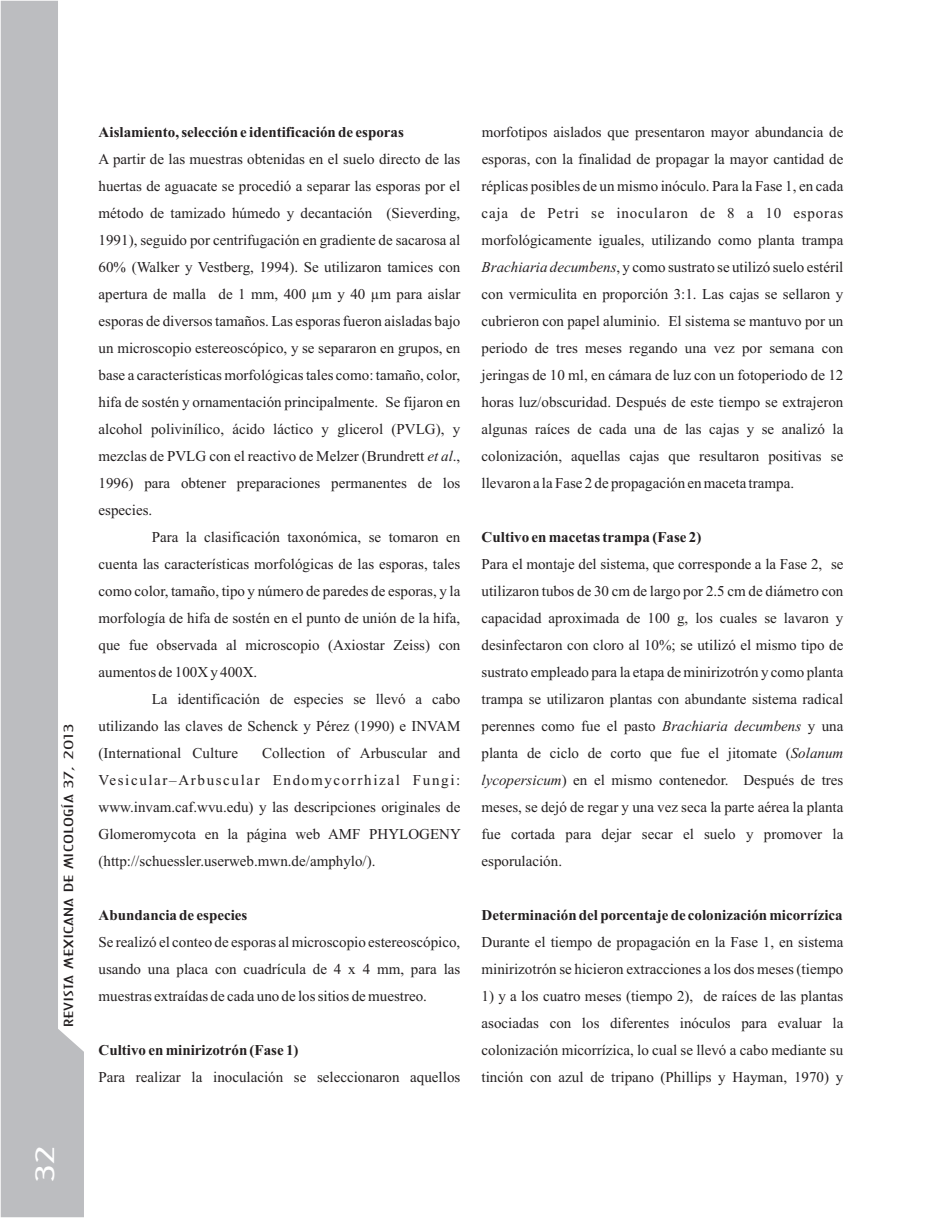
<style>
.page{position:relative;width:942px;height:1218px;background:#fff}
.page>*{position:absolute;margin:0;border:0;box-sizing:border-box;transform-origin:0 0}
.t1{font:24px "Architecture Plain";color:#fff;scale:2 1}
.t2{font:15px/27px "Times New Roman";color:#231f20;text-align:justify}
.t3{font:700 15px "Times New Roman";color:#231f20}
.t4{font:12px "Architecture Plain";color:#231f20;scale:2 1}
.s1{font-style:italic}
</style>
<div class="page">
<svg style="left:1px;top:1px;width:83px;height:1216px;fill:#bcbdc0"></svg>
<p class="t4" style="left:63px;top:1027px;width:153px;rotate:-90deg">REVISTA MEXICANA DE MICOLOGÍA 37, 2013</p>
<p class="t3" style="left:99px;top:127px;width:306px">Aislamiento, selección e identificación de esporas</p>
<p class="t2" style="left:99px;top:147px;width:363px">A partir de las muestras obtenidas en el suelo directo de las huertas de aguacate se procedió a separar las esporas por el método de tamizado húmedo y decantación (Sieverding, 1991), seguido por centrifugación en gradiente de sacarosa al 60% (Walker y Vestberg, 1994). Se utilizaron tamices con apertura de malla de 1 mm, 400 µm y 40 µm para aislar esporas de diversos tamaños. Las esporas fueron aisladas bajo un microscopio estereoscópico, y se separaron en grupos, en base a características morfológicas tales como: tamaño, color, hifa de sostén y ornamentación principalmente. Se fijaron en alcohol polivinílico, ácido láctico y glicerol (PVLG), y mezclas de PVLG con el reactivo de Melzer (Brundrett <span class="s1">et al</span>., 1996) para obtener preparaciones permanentes de los especies.</p>
<p class="t2" style="left:99px;top:525px;width:363px;text-indent:53px">Para la clasificación taxonómica, se tomaron en cuenta las características morfológicas de las esporas, tales como color, tamaño, tipo y número de paredes de esporas, y la morfología de hifa de sostén en el punto de unión de la hifa, que fue observada al microscopio (Axiostar Zeiss) con aumentos de 100X y 400X.</p>
<p class="t2" style="left:99px;top:687px;width:363px;text-indent:53px">La identificación de especies se llevó a cabo utilizando las claves de Schenck y Pérez (1990) e INVAM (International Culture</p>
<p class="t2" style="left:99px;top:741px;width:363px;text-indent:163px">Collection of Arbuscular and Vesicular–Arbuscular Endomycorrhizal Fungi: www.invam.caf.wvu.edu) y las descripciones originales de Glomeromycota en la página web AMF PHYLOGENY (http://schuessler.userweb.mwn.de/amphylo/).</p>
<p class="t3" style="left:99px;top:910px;width:150px">Abundancia de especies</p>
<p class="t2" style="left:99px;top:930px;width:363px">Se realizó el conteo de esporas al microscopio estereoscópico, usando una placa con cuadrícula de 4 x 4 mm, para las muestras extraídas de cada uno de los sitios de muestreo.</p>
<p class="t3" style="left:99px;top:1045px;width:201px">Cultivo en minirizotrón (Fase 1)</p>
<p class="t2" style="left:99px;top:1065px;width:363px">Para realizar la inoculación se seleccionaron aquellos</p>
<p class="t2" style="left:481px;top:120px;width:363px">morfotipos aislados que presentaron mayor abundancia de esporas, con la finalidad de propagar la mayor cantidad de réplicas posibles de un mismo inóculo. Para la Fase 1, en cada caja de Petri se inocularon de 8 a 10 esporas morfológicamente iguales, utilizando como planta trampa <span class="s1">Brachiaria decumbens</span>, y como sustrato se utilizó suelo estéril con vermiculita en proporción 3:1. Las cajas se sellaron y cubrieron con papel aluminio. El sistema se mantuvo por un periodo de tres meses regando una vez por semana con jeringas de 10 ml, en cámara de luz con un fotoperiodo de 12 horas luz/obscuridad. Después de este tiempo se extrajeron algunas raíces de cada una de las cajas y se analizó la colonización, aquellas cajas que resultaron positivas se llevaron a la Fase 2 de propagación en maceta trampa.</p>
<p class="t3" style="left:481px;top:532px;width:221px">Cultivo en macetas trampa (Fase 2)</p>
<p class="t2" style="left:481px;top:552px;width:363px">Para el montaje del sistema, que corresponde a la Fase 2, se utilizaron tubos de 30 cm de largo por 2.5 cm de diámetro con capacidad aproximada de 100 g, los cuales se lavaron y desinfectaron con cloro al 10%; se utilizó el mismo tipo de sustrato empleado para la etapa de minirizotrón y como planta trampa se utilizaron plantas con abundante sistema radical perennes como fue el pasto <span class="s1">Brachiaria decumbens</span> y una planta de ciclo de corto que fue el jitomate (<span class="s1">Solanum lycopersicum</span>) en el mismo contenedor. Después de tres meses, se dejó de regar y una vez seca la parte aérea la planta fue cortada para dejar secar el suelo y promover la esporulación.</p>
<p class="t3" style="left:481px;top:910px;width:362px">Determinación del porcentaje de colonización micorrízica</p>
<p class="t2" style="left:481px;top:930px;width:363px">Durante el tiempo de propagación en la Fase 1, en sistema minirizotrón se hicieron extracciones a los dos meses (tiempo</p>
<p class="t2" style="left:481px;top:984px;width:363px">1) y a los cuatro meses (tiempo 2), de raíces de las plantas asociadas con los diferentes inóculos para evaluar la colonización micorrízica, lo cual se llevó a cabo mediante su tinción con azul de tripano (Phillips y Hayman, 1970) y</p>
<h1 class="t1" style="left:34px;top:1183px;width:20px;rotate:-90deg">32</h1>
</div>
